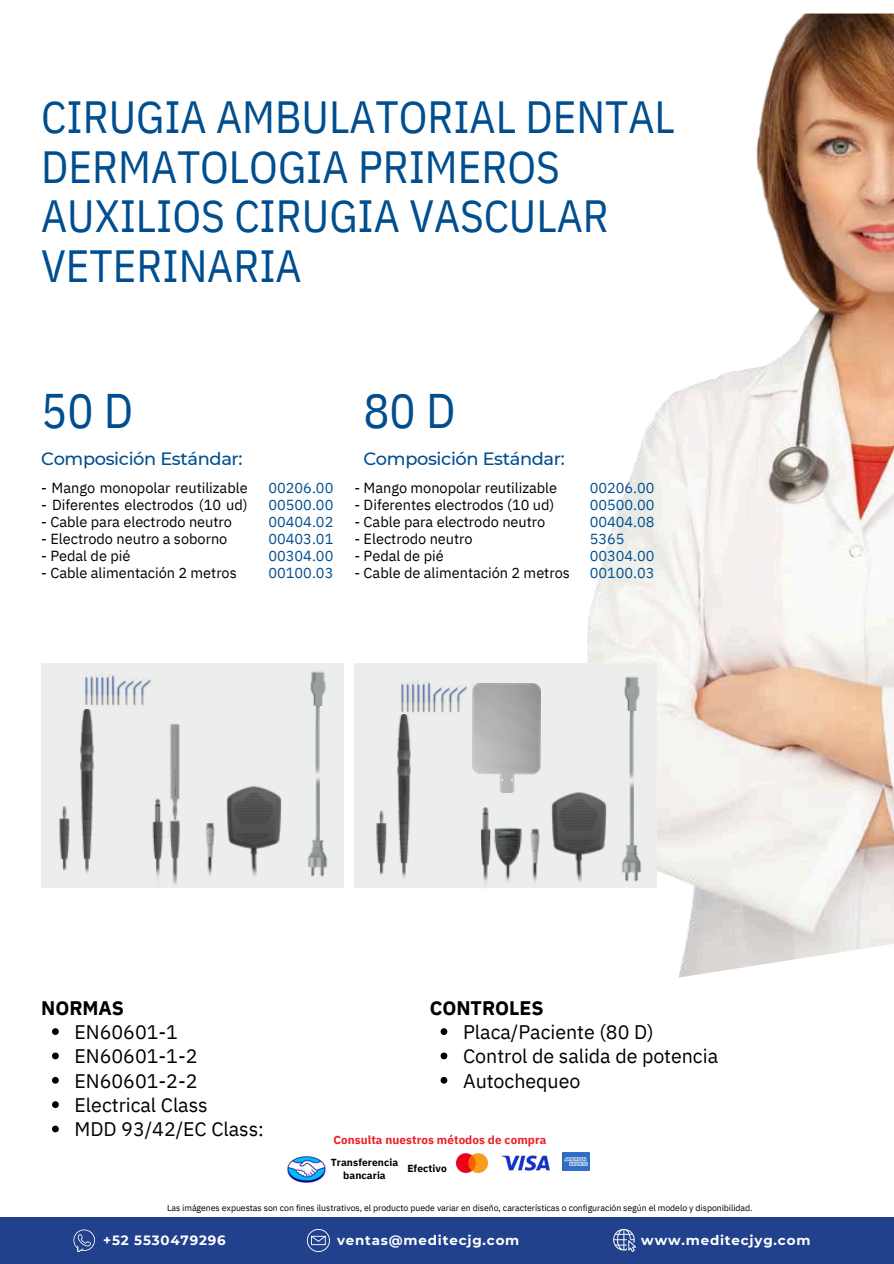
<style>
.page{position:relative;width:894px;height:1264px;background:#fff}
.page>*{position:absolute;margin:0;border:0;box-sizing:border-box;transform-origin:0 0}
.t1{font:48.45px "IBM Plex Sans Cond";letter-spacing:.105em;color:#004e8f}
.t2{font:45px/49.5px "IBM Plex Sans Cond";color:#004e8f}
.t3{font:19.65px "IBM Plex Sans";color:#000}
.t4{font:700 19.65px "IBM Plex Sans";color:#000}
.t5{font:500 17.7px "Montserrat";letter-spacing:-.02em;color:#004e8f}
.t6{font:14.55px "IBM Plex Sans";color:#000}
.t7{font:14.55px/17px "IBM Plex Sans";color:#004e8f;text-align:justify}
.t8{font:700 13.35px "Montserrat";letter-spacing:.06em;color:#fff}
.t9{font:700 11.7px "IBM Plex Sans";letter-spacing:.005em;color:#ec1f27}
.t10{font:700 10.2px "IBM Plex Sans";letter-spacing:.005em;color:#000}
.t11{font:8.7px "IBM Plex Sans";letter-spacing:-.005em;color:#000}
</style>
<div class="page">
<img style="left:587px;top:14px;width:306px;height:964px">
<div style="left:41px;top:663px;width:302px;height:224px;background:#eceded"></div>
<img style="left:59px;top:709px;width:35px;height:165px">
<img style="left:152px;top:723px;width:28px;height:162px">
<img style="left:205px;top:785px;width:77px;height:91px">
<img style="left:85px;top:675px;width:66px;height:31px">
<img style="left:308px;top:671px;width:20px;height:206px">
<div style="left:354px;top:663px;width:302px;height:224px;background:#eceded"></div>
<img style="left:376px;top:716px;width:35px;height:162px">
<img style="left:507px;top:791px;width:109px;height:103px">
<img style="left:400px;top:682px;width:67px;height:34px">
<img style="left:472px;top:683px;width:68px;height:109px">
<img style="left:622px;top:676px;width:20px;height:206px">
<img style="left:476px;top:807px;width:17px;height:81px">
<img style="left:494px;top:825px;width:35px;height:58px">
<svg style="left:52px;top:1028px;width:7px;height:6px"></svg>
<svg style="left:52px;top:1052px;width:7px;height:7px"></svg>
<svg style="left:52px;top:1076px;width:7px;height:7px"></svg>
<svg style="left:52px;top:1101px;width:7px;height:6px"></svg>
<svg style="left:52px;top:1125px;width:7px;height:7px"></svg>
<svg style="left:440px;top:1028px;width:7px;height:6px"></svg>
<svg style="left:440px;top:1052px;width:7px;height:7px"></svg>
<svg style="left:440px;top:1076px;width:7px;height:7px"></svg>
<div style="left:0;top:1217px;width:893px;height:46px;background:#22418d"></div>
<svg style="left:613px;top:1229px;width:22px;height:22px"></svg>
<svg style="left:307px;top:1228px;width:22px;height:23px"></svg>
<svg style="left:73px;top:1229px;width:22px;height:22px"></svg>
<img style="left:455px;top:1153px;width:33px;height:20px">
<img style="left:501px;top:1155px;width:49px;height:16px">
<img style="left:562px;top:1152px;width:27px;height:18px">
<img style="left:287px;top:1156px;width:38px;height:27px">
<h5 class="t2" style="left:41px;top:91px;width:635px">CIRUGIA AMBULATORIAL DENTAL<br>DERMATOLOGIA PRIMEROS<br>AUXILIOS CIRUGIA VASCULAR<br>VETERINARIA</h5>
<p class="t1" style="left:41px;top:378px;width:93px">50D</p>
<p class="t5" style="left:41px;top:447px;width:203px">Composición Estándar:</p>
<p class="t6" style="left:41px;top:478px;width:208px">- Mango monopolar reutilizable</p>
<p class="t6" style="left:41px;top:495px;width:208px">- Diferentes electrodos (10 ud)</p>
<p class="t6" style="left:41px;top:512px;width:192px">- Cable para electrodo neutro</p>
<p class="t6" style="left:41px;top:529px;width:188px">- Electrodo neutro a soborno</p>
<p class="t6" style="left:41px;top:546px;width:91px">- Pedal de pié</p>
<h5 class="t6" style="left:41px;top:563px;width:197px">- Cable alimentación 2 metros</h5>
<h5 class="t1" style="left:363px;top:378px;width:93px">80D</h5>
<h5 class="t5" style="left:363px;top:447px;width:203px">Composición Estándar:</h5>
<h1 class="t7" style="left:268px;top:479px;width:66px">00206.00<br>00500.00<br>00404.02<br>00403.01<br>00304.00<br>00100.03</h1>
<h3 class="t6" style="left:354px;top:478px;width:204px">- Mango monopolar reutilizable</h3>
<h3 class="t6" style="left:354px;top:495px;width:201px">- Diferentes electrodos (10 ud)</h3>
<h3 class="t6" style="left:354px;top:512px;width:192px">- Cable para electrodo neutro</h3>
<h3 class="t6" style="left:354px;top:529px;width:120px">- Electrodo neutro</h3>
<h3 class="t6" style="left:354px;top:546px;width:91px">- Pedal de pié</h3>
<h3 class="t6" style="left:354px;top:563px;width:217px">- Cable de alimentación 2 metros</h3>
<h3 class="t7" style="left:589px;top:479px;width:66px;text-align:left">00206.00<br>00500.00<br>00404.08<br>5365<br>00304.00<br>00100.03</h3>
<h5 class="t4" style="left:41px;top:994px;width:84px">NORMAS</h5>
<p class="t3" style="left:75px;top:1018px;width:105px">EN60601-1</p>
<p class="t3" style="left:75px;top:1043px;width:124px">EN60601-1-2</p>
<p class="t3" style="left:75px;top:1067px;width:124px">EN60601-2-2</p>
<p class="t3" style="left:75px;top:1091px;width:135px">Electrical Class</p>
<p class="t3" style="left:75px;top:1116px;width:191px">MDD 93/42/EC Class:</p>
<p class="t4" style="left:429px;top:994px;width:115px">CONTROLES</p>
<p class="t3" style="left:463px;top:1018px;width:192px">Placa/Paciente (80 D)</p>
<p class="t3" style="left:463px;top:1043px;width:256px">Control de salida de potencia</p>
<p class="t3" style="left:463px;top:1067px;width:119px">Autochequeo</p>
<p class="t9" style="left:333px;top:1132px;width:214px">Consulta nuestros métodos de compra</p>
<p class="t10" style="left:331px;top:1155px;width:69px">Transferencia</p>
<p class="t10" style="left:343px;top:1168px;width:44px">bancaria</p>
<p class="t10" style="left:407px;top:1161px;width:41px">Efectivo</p>
<p class="t11" style="left:167px;top:1201px;width:587px">Las imágenes expuestas son con fines ilustrativos, el producto puede variar en diseño, características o configuración según el modelo y disponibilidad.</p>
<h2 class="t8" style="left:103px;top:1231px;width:124px">+52 5530479296</h2>
<p class="t8" style="left:337px;top:1231px;width:184px">ventas@meditecjg.com</p>
<p class="t8" style="left:641px;top:1231px;width:170px">www.meditecjyg.com</p>
</div>
